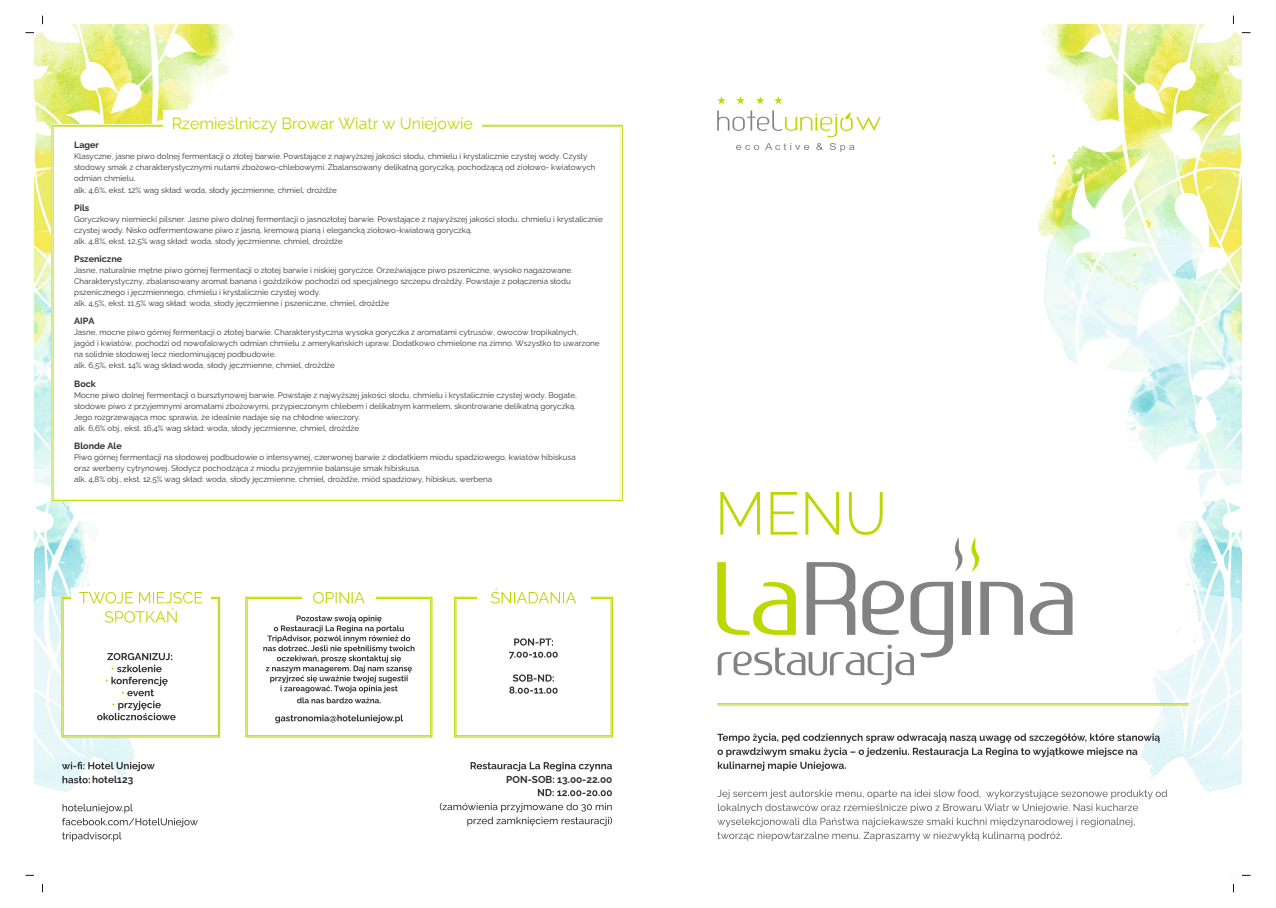
<style>
.page{position:relative;width:1276px;height:908px;background:#fff}
.page>*{position:absolute;margin:0;border:0;box-sizing:border-box;transform-origin:0 0}
.t1{font:16px "Raleway";color:#bcd800}
.t2{font:700 10px "Raleway";color:#313130}
.t3{font:700 9.9px "Raleway";color:#323232}
.t4{font:700 9px "Raleway";color:#313130}
.t5{font:8px/11.1px "Raleway";color:#313130}
</style>
<div class="page">
<img style="left:34px;top:24px;width:1208px;height:818px">
<svg style="left:736px;top:143px;width:118px;height:9px"></svg>
<svg style="left:717px;top:96px;width:163px;height:41px"></svg>
<div style="left:962px;top:581px;width:9px;height:53px;background:#818281"></div>
<svg style="left:980px;top:581px;width:43px;height:53px"></svg>
<svg style="left:1030px;top:581px;width:42px;height:53px"></svg>
<svg style="left:717px;top:491px;width:245px;height:193px"></svg>
<svg style="left:971px;top:537px;width:8px;height:34px"></svg>
<svg style="left:717px;top:789px;width:450px;height:51px"></svg>
<svg style="left:717px;top:733px;width:442px;height:37px"></svg>
<hr style="left:717px;top:702px;width:471px;height:1px;background:#bcd800">
<hr style="left:717px;top:704px;width:471px;height:1px;background:#bcd800">
<img style="left:637px;top:24px;width:1px;height:818px">
<div style="left:71px;top:588px;width:139px;height:38px;background:#fff"></div>
<svg style="left:61px;top:591px;width:160px;height:146px"></svg>
<div style="left:302px;top:588px;width:74px;height:15px;background:#fff"></div>
<svg style="left:245px;top:591px;width:188px;height:146px"></svg>
<svg style="left:453px;top:588px;width:160px;height:149px"></svg>
<svg style="left:440px;top:802px;width:172px;height:23px"></svg>
<svg style="left:538px;top:788px;width:74px;height:7px"></svg>
<svg style="left:470px;top:761px;width:142px;height:10px"></svg>
<svg style="left:62px;top:803px;width:136px;height:38px"></svg>
<svg style="left:62px;top:761px;width:93px;height:22px"></svg>
<svg style="left:51px;top:125px;width:572px;height:375px"></svg>
<div style="left:163px;top:110px;width:318px;height:29px;background:#fff"></div>
<p class="t4" style="left:74px;top:140px;width:27px">Lager</p>
<h1 class="t1" style="left:172px;top:114px;width:303px">Rzemieślniczy Browar Wiatr w Uniejowie</h1>
<p class="t5" style="left:74px;top:151px;width:523px">Klasyczne, jasne piwo dolnej fermentacji o złotej barwie. Powstające z najwyższej jakości słodu, chmielu i krystalicznie czystej wody. Czysty słodowy smak z charakterystycznymi nutami zbożowo-chlebowymi. Zbalansowany delikatną goryczką, pochodzącą od ziołowo- kwiatowych odmian chmielu.<br>alk. 4,6%, ekst. 12% wag skład: woda, słody jęczmienne, chmiel, drożdże</p>
<p class="t5" style="left:74px;top:213px;width:530px">Goryczkowy niemiecki pilsner. Jasne piwo dolnej fermentacji o jasnozłotej barwie. Powstające z najwyższej jakości słodu, chmielu i krystalicznie czystej wody. Nisko odfermentowane piwo z jasną, kremową pianą i elegancką ziołowo-kwiatową goryczką.<br>alk. 4,8%, ekst. 12,5% wag skład: woda, słody jęczmienne, chmiel, drożdże</p>
<p class="t5" style="left:74px;top:264px;width:500px">Jasne, naturalnie mętne piwo górnej fermentacji o złotej barwie i niskiej goryczce. Orzeźwiające piwo pszeniczne, wysoko nagazowane.<br>Charakterystyczny, zbalansowany aromat banana i goździków pochodzi od specjalnego szczepu drożdży. Powstaje z połączenia słodu pszenicznego i jęczmiennego, chmielu i krystalicznie czystej wody.<br>alk. 4,5%, ekst. 11,5% wag skład: woda, słody jęczmienne i pszeniczne, chmiel, drożdże</p>
<p class="t5" style="left:74px;top:326px;width:527px">Jasne, mocne piwo górnej fermentacji o złotej barwie. Charakterystyczna wysoka goryczka z aromatami cytrusów, owoców tropikalnych, jagód i kwiatów, pochodzi od nowofalowych odmian chmielu z amerykańskich upraw. Dodatkowo chmielone na zimno. Wszystko to uwarzone na solidnie słodowej lecz niedominującej podbudowie.<br>alk. 6,5%, ekst. 14% wag skład:woda, słody jęczmienne, chmiel, drożdże</p>
<p class="t5" style="left:74px;top:389px;width:504px">Mocne piwo dolnej fermentacji o bursztynowej barwie. Powstaje z najwyższej jakości słodu, chmielu i krystalicznie czystej wody. Bogate, słodowe piwo z przyjemnymi aromatami zbożowymi, przypieczonym chlebem i delikatnym karmelem, skontrowane delikatną goryczką.<br>Jego rozgrzewająca moc sprawia, że idealnie nadaje się na chłodne wieczory.<br>alk. 6,6% obj., ekst. 16,4% wag skład: woda, słody jęczmienne, chmiel, drożdże</p>
<p class="t5" style="left:74px;top:451px;width:503px">Piwo górnej fermentacji na słodowej podbudowie o intensywnej, czerwonej barwie z dodatkiem miodu spadziowego, kwiatów hibiskusa oraz werbeny cytrynowej. Słodycz pochodząca z miodu przyjemnie balansuje smak hibiskusa.<br>alk. 4,8% obj., ekst. 12,5% wag skład: woda, słody jęczmienne, chmiel, drożdże, miód spadziowy, hibiskus, werbena</p>
<p class="t4" style="left:74px;top:202px;width:17px">Pils</p>
<p class="t4" style="left:74px;top:253px;width:49px">Pszeniczne</p>
<p class="t4" style="left:74px;top:315px;width:22px">AIPA</p>
<p class="t4" style="left:74px;top:378px;width:23px">Bock</p>
<p class="t4" style="left:74px;top:440px;width:49px">Blonde Ale</p>
<p class="t3" style="left:92px;top:773px;width:43px">hotel123</p>
<p class="t2" style="left:506px;top:773px;width:107px">PON-SOB: 13.00-22.00</p>
</div>
